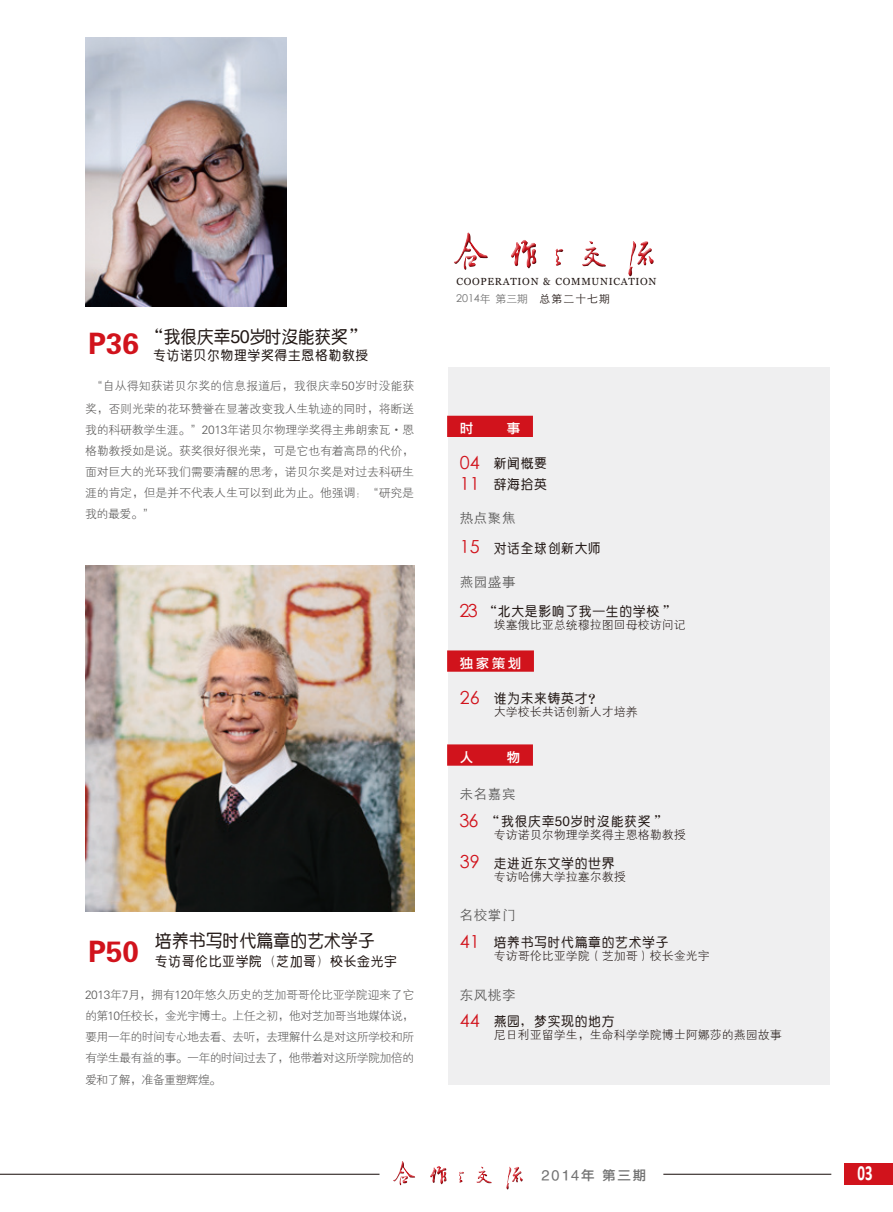
<style>
.page{position:relative;width:893px;height:1212px;background:#fff}
.page>*{position:absolute;margin:0;border:0;box-sizing:border-box;transform-origin:0 0}
.t1{font:29.4px "FZDHTJW GB1 0";color:#d1131c}
.t2{font:700 21.6px "Calibri";color:#fff;scale:.69 1}
.目录1级{font:18px "CT Zhong Yuan SJ";letter-spacing:-.06em;color:#231916}
.目录1级-2{font:13.5px "CT Zhong Yuan SJ";color:#231916}
.目录标2{font:13.5px "ST Xihei";letter-spacing:.04em;color:#595857}
.目录标{font:13.5px "FZYDZHJW GB1 0";color:#fff}
.t3{font:13.5px "FZYDZHJW GB1 0";letter-spacing:.14em;color:#727272}
.编者按{font:12px/21px "FZXH1 JW GB1 0";letter-spacing:-.02em;color:#595857;text-align:justify}
.目录2级{font:12px "FZXH1 JW GB1 0";color:#231916}
.t4{font:10.8px "ST Xihei";letter-spacing:-.01em;color:#727272}
.t5{font:10.35px "Georgia";letter-spacing:.07em;color:#231916}
.s1{color:#231916}
.s2{font-family:"ST Xihei";font-size:18px;color:#d1131c}
</style>
<div class="page">
<div style="left:448px;top:367px;width:381px;height:717px;background:#efeff0"></div>
<img style="left:85px;top:565px;width:329px;height:347px">
<div style="left:447px;top:416px;width:86px;height:21px;background:#d1131c"></div>
<div style="left:447px;top:650px;width:87px;height:22px;background:#d1131c"></div>
<div style="left:447px;top:744px;width:86px;height:22px;background:#d1131c"></div>
<img style="left:85px;top:38px;width:201px;height:269px">
<hr style="left:663px;top:1174px;width:168px;height:1px;background:#231916">
<hr style="left:0;top:1174px;width:379px;height:1px;background:#231916">
<svg style="left:393px;top:1161px;width:22px;height:21px"></svg>
<div style="left:397px;top:1174px;width:12px;height:11px;background:#fff;opacity:.75"></div>
<div style="left:398px;top:1175px;width:11px;height:11px;background:#231916;opacity:.75"></div>
<svg style="left:437px;top:1166px;width:10px;height:18px"></svg>
<div style="left:428px;top:1167px;width:9px;height:17px;background:#231916;opacity:.75"></div>
<svg style="left:506px;top:1166px;width:17px;height:24px"></svg>
<div style="left:474px;top:1170px;width:19px;height:14px;background:#231916;opacity:.75"></div>
<div style="left:457px;top:1171px;width:8px;height:12px;background:#231916;opacity:.75"></div>
<div style="left:844px;top:1162px;width:49px;height:22px;background:#d1131c"></div>
<svg style="left:454px;top:232px;width:34px;height:32px"></svg>
<div style="left:461px;top:253px;width:16px;height:16px;background:#fff"></div>
<div style="left:462px;top:255px;width:15px;height:15px;background:#231916;opacity:.75"></div>
<div style="left:519px;top:241px;width:18px;height:29px;background:#231916;opacity:.75"></div>
<svg style="left:519px;top:240px;width:17px;height:29px"></svg>
<div style="left:508px;top:240px;width:14px;height:26px;background:#fff"></div>
<div style="left:509px;top:242px;width:13px;height:25px;background:#231916;opacity:.75"></div>
<svg style="left:628px;top:241px;width:24px;height:36px"></svg>
<div style="left:646px;top:254px;width:9px;height:9px;background:#fff"></div>
<div style="left:647px;top:256px;width:8px;height:8px;background:#231916;opacity:.75"></div>
<div style="left:580px;top:247px;width:26px;height:20px;background:#231916;opacity:.75"></div>
<div style="left:554px;top:249px;width:10px;height:17px;background:#231916;opacity:.75"></div>
<p class="t1" style="left:88px;top:328px;width:52px">P36</p>
<p class="目录1级" style="left:150px;top:328px;width:214px">“我很庆幸50岁时没能获奖”</p>
<p class="目录1级-2" style="left:153px;top:349px;width:218px">专访诺贝尔物理学奖得主恩格勒教授</p>
<p class="编者按" style="left:85px;top:375px;width:331px;line-height:23.2px;text-align:center">“自从得知获诺贝尔奖的信息报道后，我很庆幸50岁时没能获奖，否则光荣的花环赞誉在显著改变我人生轨迹的同时，将断送</p>
<p class="编者按" style="left:85px;top:420px;width:331px">我的科研教学生涯。”2013年诺贝尔物理学奖得主弗朗索瓦·恩格勒教授如是说。获奖很好很光荣，可是它也有着高昂的代价，面对巨大的光环我们需要清醒的思考，诺贝尔奖是对过去科研生涯的肯定，但是并不代表人生可以到此为止。他强调：“研究是我的最爱。”</p>
<p class="t1" style="left:88px;top:935px;width:52px">P50</p>
<p class="目录1级" style="left:154px;top:932px;width:223px">培养书写时代篇章的艺术学子</p>
<p class="目录1级-2" style="left:154px;top:955px;width:244px">专访哥伦比亚学院（芝加哥）校长金光宇</p>
<p class="编者按" style="left:85px;top:985px;width:331px">2013年7月，拥有120年悠久历史的芝加哥哥伦比亚学院迎来了它的第10任校长，金光宇博士。上任之初，他对芝加哥当地媒体说，要用一年的时间专心地去看、去听，去理解什么是对这所学校和所有学生最有益的事。一年的时间过去了，他带着对这所学院加倍的爱和了解，准备重塑辉煌。</p>
<p class="t5" style="left:456px;top:274px;width:202px">COOPERATION &amp; COMMUNICATION</p>
<p class="t4" style="left:456px;top:291px;width:155px">2014年 第三期 <span class="s1">总第二十七期</span></p>
<p class="目录标" style="left:460px;top:421px;width:15px">时</p>
<p class="目录标" style="left:507px;top:421px;width:15px">事</p>
<p class="目录1级-2" style="left:460px;top:457px;width:89px"><span class="s2">04</span> 新闻概要</p>
<p class="目录1级-2" style="left:460px;top:478px;width:89px"><span class="s2">11</span> 辞海拾英</p>
<p class="目录标2" style="left:460px;top:507px;width:57px">热点聚焦</p>
<p class="目录1级-2" style="left:460px;top:541px;width:143px"><span class="s2">15</span> 对话全球创新大师</p>
<p class="目录标2" style="left:460px;top:571px;width:57px">燕园盛事</p>
<p class="目录1级-2" style="left:460px;top:605px;width:215px"><span class="s2">23</span> “北大是影响了我一生的学校”</p>
<p class="目录2级" style="left:494px;top:619px;width:193px">埃塞俄比亚总统穆拉图回母校访问记</p>
<p class="目录标" style="left:460px;top:655px;width:63px">独家策划</p>
<p class="目录1级-2" style="left:460px;top:691px;width:143px"><span class="s2">26</span> 谁为未来铸英才？</p>
<p class="目录2级" style="left:494px;top:705px;width:145px">大学校长共话创新人才培养</p>
<p class="目录标" style="left:460px;top:749px;width:15px">人</p>
<p class="目录标" style="left:507px;top:749px;width:15px">物</p>
<p class="目录标2" style="left:460px;top:784px;width:57px">未名嘉宾</p>
<p class="目录1级-2" style="left:460px;top:814px;width:206px"><span class="s2">36</span> “我很庆幸50岁时没能获奖”</p>
<p class="目录2级" style="left:494px;top:828px;width:193px">专访诺贝尔物理学奖得主恩格勒教授</p>
<p class="目录1级-2" style="left:460px;top:856px;width:156px"><span class="s2">39</span> 走进近东文学的世界</p>
<p class="目录2级" style="left:494px;top:870px;width:133px">专访哈佛大学拉塞尔教授</p>
<p class="目录标2" style="left:460px;top:905px;width:57px">名校掌门</p>
<p class="目录1级-2" style="left:460px;top:935px;width:210px"><span class="s2">41</span> 培养书写时代篇章的艺术学子</p>
<p class="目录2级" style="left:494px;top:949px;width:217px">专访哥伦比亚学院（芝加哥）校长金光宇</p>
<p class="目录标2" style="left:460px;top:984px;width:57px">东风桃李</p>
<p class="目录1级-2" style="left:460px;top:1015px;width:156px"><span class="s2">44</span> 燕园，梦实现的地方</p>
<p class="目录2级" style="left:494px;top:1028px;width:290px">尼日利亚留学生，生命科学学院博士阿娜莎的燕园故事</p>
<p class="t3" style="left:542px;top:1168px;width:106px">2014年 第三期</p>
<p class="t2" style="left:858px;top:1159px;width:23px">03</p>
</div>
